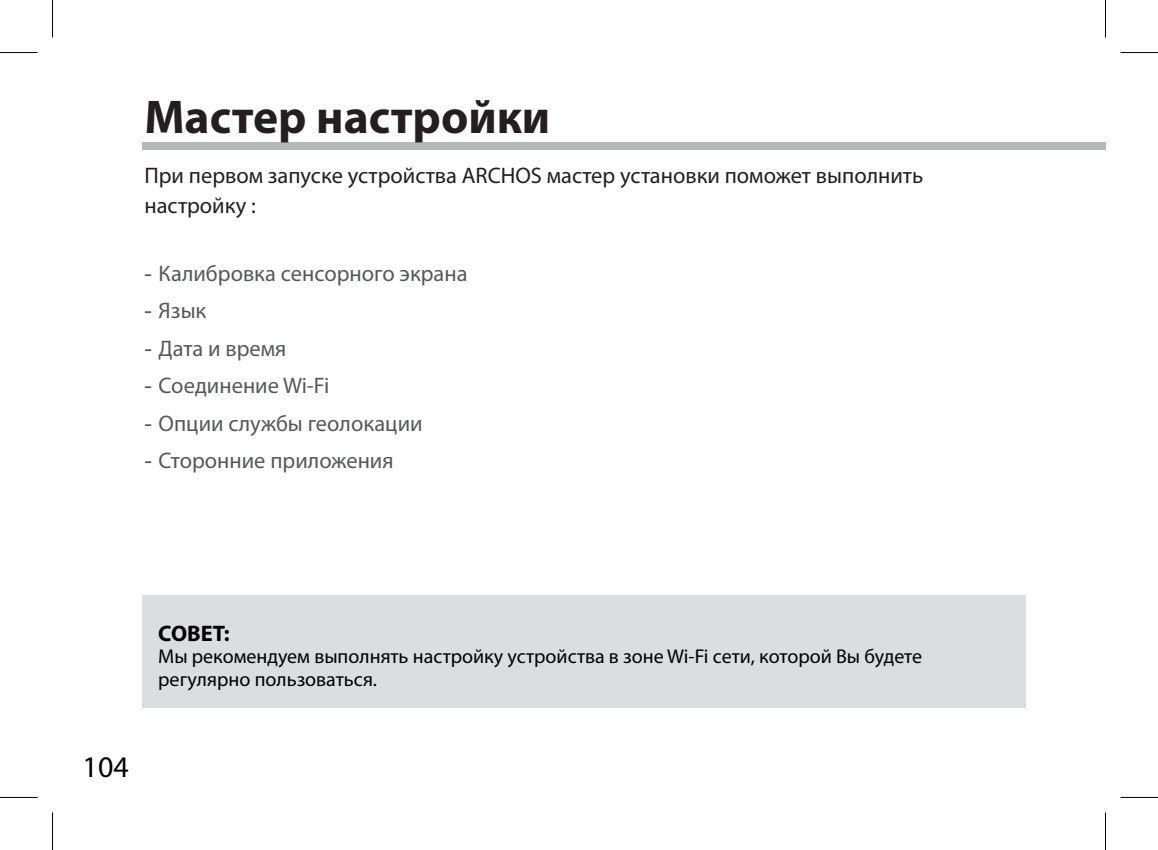
<style>
.page{position:relative;width:1158px;height:850px;background:#fff}
.page>*{position:absolute;margin:0;border:0;box-sizing:border-box;transform-origin:0 0}
.t1{font:700 47.5px "Myriad Pro";color:#231f20}
.t2{font:30px "Myriad Pro";color:#000}
.t3{font:22.5px "Myriad Pro";color:#57585a}
.t4{font:22.5px/30px "Myriad Pro";color:#231f20}
.t5{font:700 22.5px "Myriad Pro";color:#000}
.t6{font:20px/22.5px "Myriad Pro";color:#000}
.s1{font-family:"Arial"}
</style>
<div class="page">
<div style="left:142px;top:142px;width:963px;height:8px;background:#b6b7bb"></div>
<div style="left:142px;top:595px;width:883px;height:112px;background:#dcdddf"></div>
<hr style="left:0;top:52px;width:38px;height:1px;background:#000">
<hr style="left:1120px;top:52px;width:37px;height:1px;background:#000">
<hr style="left:0;top:796px;width:38px;height:1px;background:#000">
<hr style="left:1120px;top:796px;width:37px;height:1px;background:#000">
<hr style="left:52px;top:0;width:1px;height:38px;background:#000">
<hr style="left:52px;top:812px;width:1px;height:37px;background:#000">
<hr style="left:1104px;top:0;width:1px;height:38px;background:#000">
<hr style="left:1104px;top:812px;width:1px;height:37px;background:#000">
<h1 class="t1" style="left:144px;top:86px;width:407px">Мастер настройки</h1>
<p class="t4" style="left:144px;top:160px;width:780px">При первом запуске устройства ARCHOS мастер установки поможет выполнить настройку :</p>
<p class="t3" style="left:144px;top:259px;width:324px"><span class="s1">-</span> Калибровка сенсорного экрана</p>
<p class="t3" style="left:144px;top:296px;width:63px"><span class="s1">-</span> Язык</p>
<p class="t3" style="left:144px;top:334px;width:143px"><span class="s1">-</span> Дата и время</p>
<p class="t3" style="left:144px;top:371px;width:186px"><span class="s1">-</span> Соединение Wi-Fi</p>
<p class="t3" style="left:144px;top:409px;width:280px"><span class="s1">-</span> Опции службы геолокации</p>
<p class="t3" style="left:144px;top:446px;width:251px"><span class="s1">-</span> Сторонние приложения</p>
<h2 class="t2" style="left:83px;top:747px;width:48px">104</h2>
<p class="t5" style="left:158px;top:618px;width:73px">СОВЕТ:</p>
<p class="t6" style="left:158px;top:644px;width:765px">Мы рекомендуем выполнять настройку устройства в зоне Wi-Fi сети, которой Вы будете регулярно пользоваться.</p>
</div>
